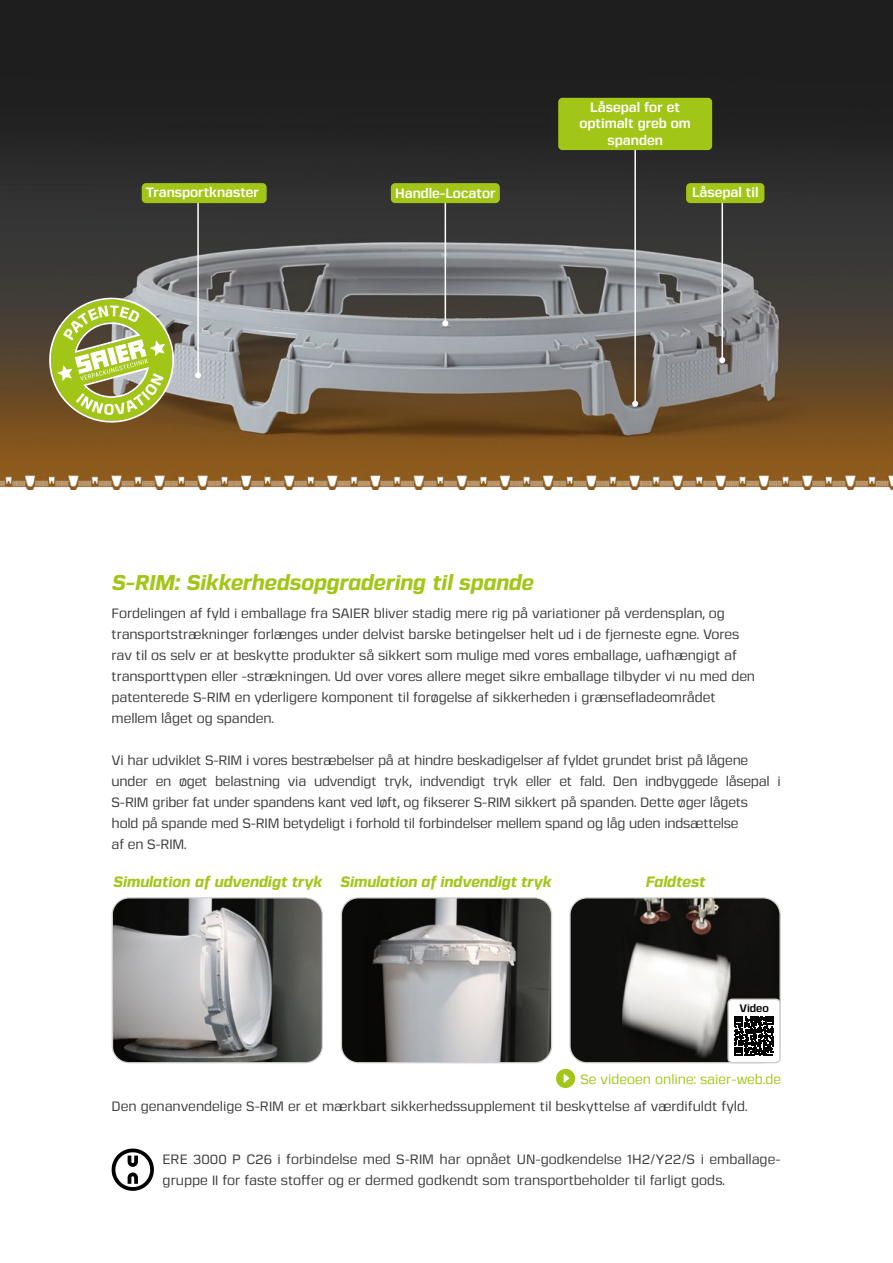
<style>
.page{position:relative;width:893px;height:1263px;background:#fff}
.page>*{position:absolute;margin:0;border:0;box-sizing:border-box;transform-origin:0 0}
.t1{font:italic 800 21.3px "Gunar";color:#a2c617}
.t2{font:italic 800 15px "Gunar";color:#a2c617}
.t3{font:500 13.5px/21px "Gunar";letter-spacing:-.005em;color:#3c3c3b}
.t4{font:700 13.5px/16.2px "Gunar";color:#fff;text-align:center}
.t5{font:500 13.5px "Gunar";color:#a2c617}
.t6{font:700 10.8px "Gunar";color:#000}
</style>
<div class="page">
<img style="left:112px;top:899px;width:209px;height:164px">
<div style="left:112px;top:897px;width:211px;height:166px;border:1px solid #d0d0d0;border-radius:17px"></div>
<img style="left:341px;top:899px;width:210px;height:164px">
<div style="left:341px;top:897px;width:211px;height:166px;border:1px solid #d0d0d0;border-radius:17px"></div>
<img style="left:571px;top:899px;width:208px;height:164px">
<div style="left:569px;top:897px;width:212px;height:166px;border:1px solid #d0d0d0;border-radius:17px"></div>
<img style="left:0;top:0;width:893px;height:489px">
<hr style="left:445px;top:190px;width:1px;height:133px;background:#fff">
<svg style="left:442px;top:320px;width:6px;height:6px"></svg>
<hr style="left:721px;top:199px;width:2px;height:161px;background:#fff">
<svg style="left:719px;top:357px;width:6px;height:6px"></svg>
<hr style="left:634px;top:148px;width:2px;height:256px;background:#fff">
<svg style="left:632px;top:401px;width:6px;height:6px"></svg>
<hr style="left:197px;top:188px;width:2px;height:187px;background:#fff">
<svg style="left:195px;top:372px;width:6px;height:6px"></svg>
<div style="left:391px;top:183px;width:109px;height:20px;background:#a2c617;border-radius:4px"></div>
<div style="left:558px;top:98px;width:154px;height:52px;background:#a2c617;border-radius:4px"></div>
<div style="left:686px;top:183px;width:78px;height:20px;background:#a2c617;border-radius:4px"></div>
<div style="left:142px;top:183px;width:125px;height:20px;background:#a2c617;border-radius:4px"></div>
<div style="left:728px;top:999px;width:52px;height:63px;background:#fff;border-radius:4px"></div>
<div style="left:727px;top:998px;width:54px;height:65px;border:2px solid #d0d0d0;border-radius:4px"></div>
<svg style="left:734px;top:1016px;width:40px;height:40px"></svg>
<svg style="left:556px;top:1069px;width:19px;height:19px"></svg>
<svg style="left:42px;top:291px;width:139px;height:138px;background:#9ea45a"></svg>
<svg style="left:112px;top:1148px;width:42px;height:43px"></svg>
<p class="t4" style="left:579px;top:99px;width:113px">Låsepal for et optimalt greb om spanden</p>
<p class="t4" style="left:146px;top:184px;width:114px">Transportknaster</p>
<p class="t4" style="left:692px;top:184px;width:68px">Låsepal til</p>
<p class="t4" style="left:395px;top:184px;width:102px">Handle-Locator</p>
<h1 class="t1" style="left:111px;top:566px;width:424px">S-RIM: Sikkerhedsopgradering til spande</h1>
<p class="t3" style="left:112px;top:602px;width:645px">Fordelingen af fyld i emballage fra SAIER bliver stadig mere rig på variationer på verdensplan, og transportstrækninger forlænges under delvist barske betingelser helt ud i de fjerneste egne. Vores rav til os selv er at beskytte produkter så sikkert som mulige med vores emballage, uafhængigt af transporttypen eller -strækningen. Ud over vores allere meget sikre emballage tilbyder vi nu med den patenterede S-RIM en yderligere komponent til forøgelse af sikkerheden i grænsefladeområdet mellem låget og spanden.</p>
<p class="t3" style="left:112px;top:749px;width:671px">Vi har udviklet S-RIM i vores bestræbelser på at hindre beskadigelser af fyldet grundet brist på lågene under en øget belastning via udvendigt tryk, indvendigt tryk eller et fald. Den indbyggede låsepal i S-RIM griber fat under spandens kant ved løft, og fikserer S-RIM sikkert på spanden. Dette øger lågets<br>hold på spande med S-RIM betydeligt i forhold til forbindelser mellem spand og låg uden indsættelse<br>af en S-RIM.</p>
<p class="t2" style="left:113px;top:871px;width:440px">Simulation af udvendigt tryk Simulation af indvendigt tryk</p>
<p class="t2" style="left:645px;top:871px;width:61px">Faldtest</p>
<p class="t6" style="left:739px;top:1000px;width:31px">Video</p>
<p class="t5" style="left:580px;top:1070px;width:202px">Se videoen online: saier-web.de</p>
<p class="t3" style="left:112px;top:1095px;width:637px">Den genanvendelige S-RIM er et mærkbart sikkerhedssupplement til beskyttelse af værdifuldt fyld.</p>
<p class="t3" style="left:163px;top:1148px;width:619px">ERE 3000 P C26 i forbindelse med S-RIM har opnået UN-godkendelse 1H2/Y22/S i emballage&shy;gruppe II for faste stoffer og er dermed godkendt som transportbeholder til farligt gods.</p>
</div>
